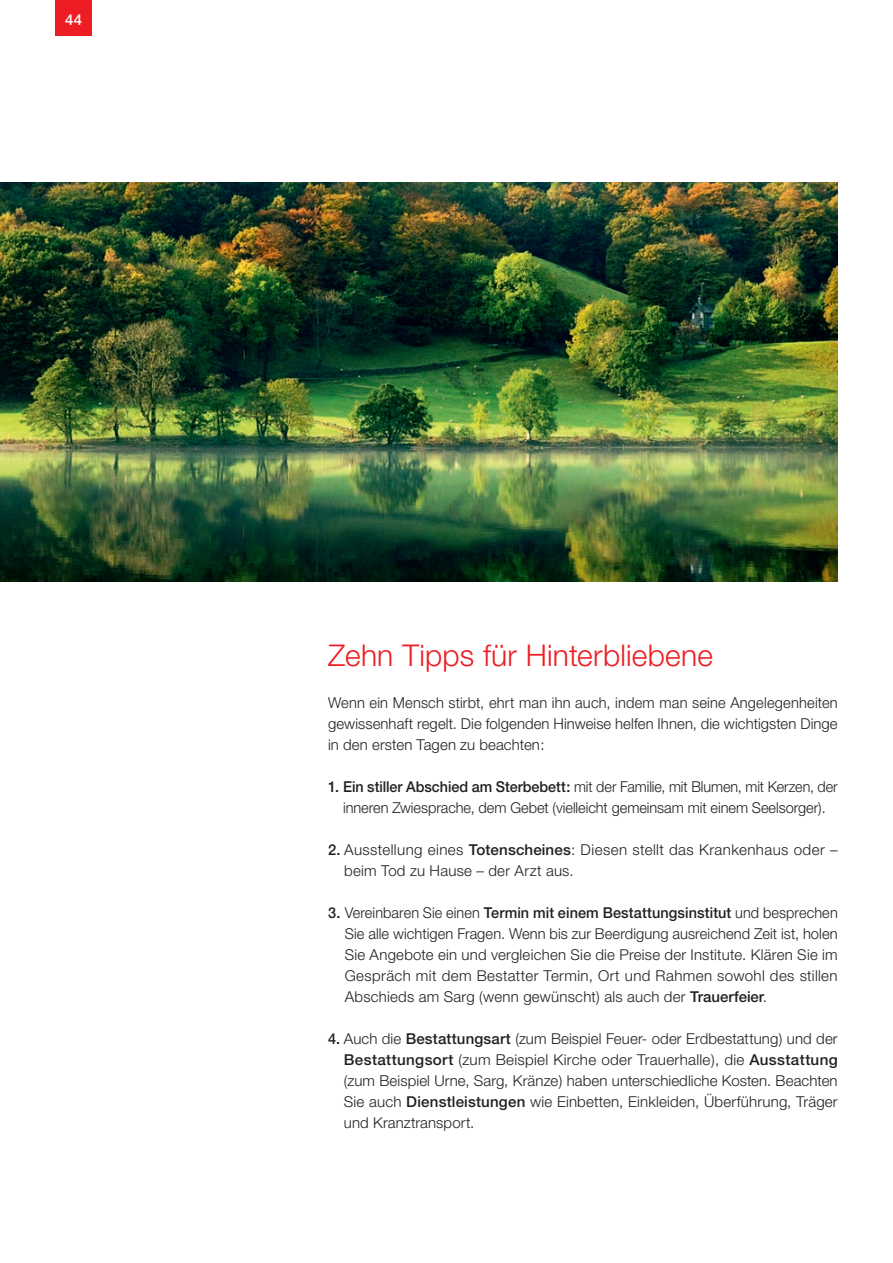
<style>
.page{position:relative;width:893px;height:1263px;background:#fff}
.page>*{position:absolute;margin:0;border:0;box-sizing:border-box;transform-origin:0 0}
.t1{font:300 30px "Helvetica Neue CE";letter-spacing:.005em;color:#ee1d23}
.t2{font:300 15px/21px "Helvetica Neue CE";letter-spacing:.01em;color:#231f20;text-align:justify}
.t3{font:300 15px/21px "Helvetica Neue CE";letter-spacing:.01em;color:#231f20;text-align:center;scale:.96 1}
.t4{font:500 15px "Helvetica Neue";color:#fff}
.s1{font-weight:500}
</style>
<div class="page">
<div style="left:55px;top:0;width:36px;height:36px;background:#ee1d23"></div>
<img style="left:0;top:183px;width:838px;height:399px">
<p class="t4" style="left:65px;top:11px;width:18px">44</p>
<h1 class="t1" style="left:328px;top:637px;width:386px">Zehn Tipps für Hinterbliebene</h1>
<p class="t2" style="left:328px;top:692px;width:511px">Wenn ein Mensch stirbt, ehrt man ihn auch, indem man seine Angelegenheiten gewissenhaft regelt. Die folgenden Hinweise helfen Ihnen, die wichtigsten Dinge in den ersten Tagen zu beachten:</p>
<p class="t3" style="left:328px;top:776px;width:532px"><span class="s1">1. Ein stiller Abschied am Sterbebett:</span> mit der Familie, mit Blumen, mit Kerzen, der inneren Zwiesprache, dem Gebet (vielleicht gemeinsam mit einem Seelsorger).</p>
<p class="t2" style="left:344px;top:839px;width:495px;text-indent:-16px"><span class="s1">2.</span> Ausstellung eines <span class="s1">Totenscheines</span>: Diesen stellt das Krankenhaus oder – beim Tod zu Hause – der Arzt aus.</p>
<p class="t3" style="left:345px;top:902px;width:515px;text-align:justify;text-indent:-17px"><span class="s1">3.</span> Vereinbaren Sie einen <span class="s1">Termin mit einem Bestattungsinstitut</span> und besprechen Sie alle wichtigen Fragen. Wenn bis zur Beerdigung ausreichend Zeit ist, holen Sie Angebote ein und vergleichen Sie die Preise der Institute. Klären Sie im Gespräch mit dem Bestatter Termin, Ort und Rahmen sowohl des stillen Abschieds am Sarg (wenn gewünscht) als auch der <span class="s1">Trauerfeier</span>.</p>
<p class="t2" style="left:344px;top:1028px;width:495px;text-indent:-16px"><span class="s1">4.</span> Auch die <span class="s1">Bestattungsart</span> (zum Beispiel Feuer- oder Erdbestattung) und der <span class="s1">Bestattungsort</span> (zum Beispiel Kirche oder Trauerhalle), die <span class="s1">Ausstattung </span>(zum Beispiel Urne, Sarg, Kränze) haben unterschiedliche Kosten. Beachten Sie auch <span class="s1">Dienstleistungen</span> wie Einbetten, Einkleiden, Überführung, Träger und Kranztransport.</p>
</div>
